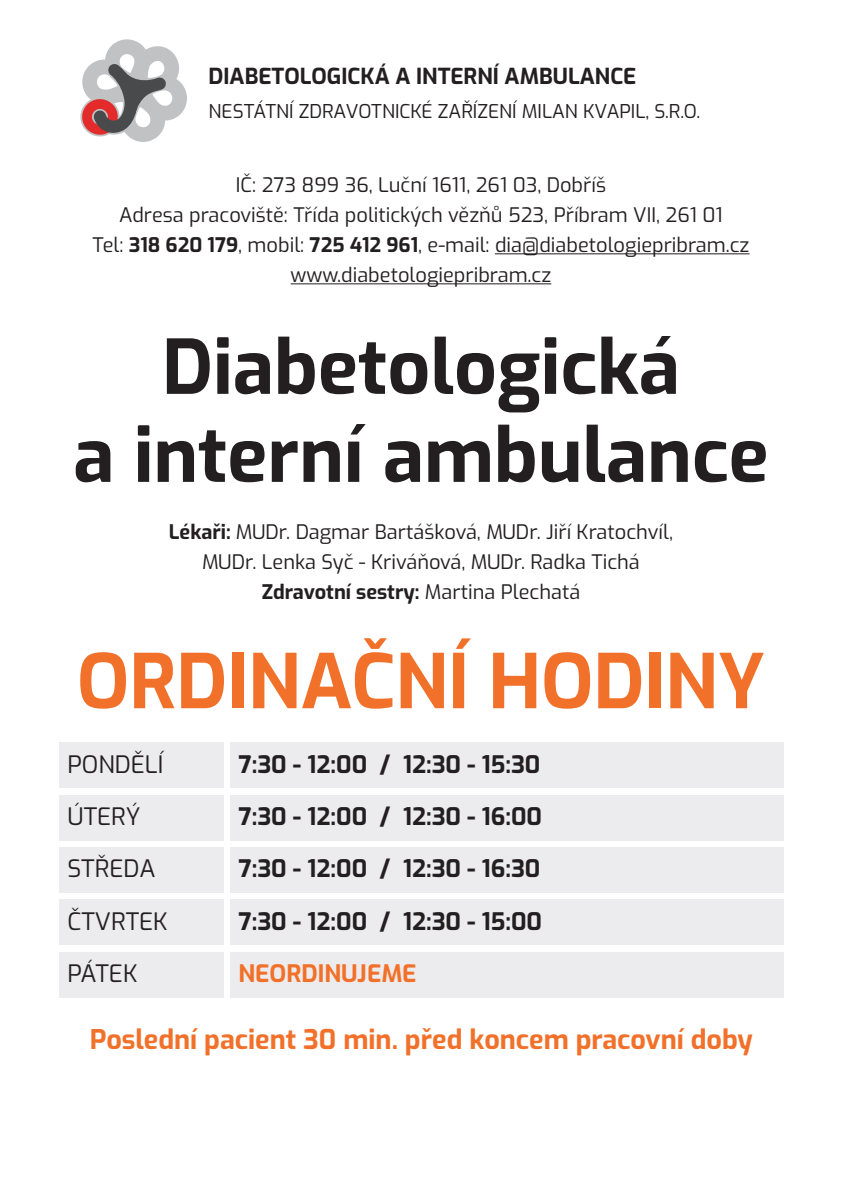
<style>
.page{position:relative;width:842px;height:1191px;background:#fff}
.page>*{position:absolute;margin:0;border:0;box-sizing:border-box;transform-origin:0 0}
.t1{font:700 75px "Exo";color:#231f20}
.t2{font:700 75px "Exo";color:#f2712a}
.t3{font:700 27px "Exo";color:#f2712a}
.t4{font:700 24px "Exo";color:#231f20}
.t5{font:24px "Exo";color:#231f20}
.t6{font:700 24px "Exo";color:#f2712a}
.t7{font:700 22px "Exo";color:#231f20}
.t8{font:20px "Exo";color:#231f20}
.t9{font:700 20px "Exo";color:#231f20}
.t10{font:19px "Exo";color:#231f20}
.s1{font-weight:700}
.s2{font-weight:400}
</style>
<div class="page">
<div style="left:59px;top:742px;width:164px;height:46px;background:#ececee"></div>
<div style="left:230px;top:742px;width:554px;height:46px;background:#ececee"></div>
<div style="left:59px;top:795px;width:164px;height:45px;background:#ececee"></div>
<div style="left:230px;top:795px;width:554px;height:45px;background:#ececee"></div>
<div style="left:230px;top:951px;width:554px;height:46px;background:#ececee"></div>
<div style="left:230px;top:899px;width:554px;height:46px;background:#ececee"></div>
<div style="left:230px;top:847px;width:554px;height:45px;background:#ececee"></div>
<div style="left:59px;top:847px;width:164px;height:45px;background:#ececee"></div>
<div style="left:59px;top:899px;width:164px;height:46px;background:#ececee"></div>
<div style="left:59px;top:951px;width:164px;height:46px;background:#ececee"></div>
<hr style="left:495px;top:253px;width:254px;height:1px;background:#231f20">
<hr style="left:291px;top:283px;width:260px;height:1px;background:#231f20">
<svg style="left:80px;top:39px;width:107px;height:103px"></svg>
<p class="t7" style="left:209px;top:59px;width:429px">DIABETOLOGICKÁ A INTERNÍ AMBULANCE</p>
<p class="t10" style="left:209px;top:97px;width:493px">NESTÁTNÍ ZDRAVOTNICKÉ ZAŘÍZENÍ MILAN KVAPIL, S.R.O.</p>
<p class="t8" style="left:236px;top:170px;width:371px">IČ: 273 899 36, Luční 1611, 261 03, Dobříš</p>
<p class="t8" style="left:119px;top:200px;width:605px">Adresa pracoviště: Třída politických vězňů 523, Příbram VII, 261 01</p>
<p class="t8" style="left:92px;top:230px;width:658px">Tel: <span class="s1">318 620 179</span>, mobil: <span class="s1">725 412 961</span>, e-mail: dia@diabetologiepribram.cz</p>
<p class="t8" style="left:291px;top:260px;width:262px">www.diabetologiepribram.cz</p>
<p class="t1" style="left:162px;top:310px;width:519px">Diabetologická</p>
<p class="t1" style="left:73px;top:398px;width:697px">a interní ambulance</p>
<p class="t8" style="left:169px;top:517px;width:506px"><span class="s1">Lékaři:</span> MUDr. Dagmar Bartášková, MUDr. Jiří Kratochvíl,</p>
<p class="t8" style="left:202px;top:547px;width:439px">MUDr. Lenka Syč - Kriváňová, MUDr. Radka Tichá</p>
<p class="t9" style="left:262px;top:576px;width:320px">Zdravotní sestry: <span class="s2">Martina Plechatá</span></p>
<p class="t2" style="left:77px;top:624px;width:690px">ORDINAČNÍ HODINY</p>
<p class="t5" style="left:67px;top:746px;width:97px">PONDĚLÍ</p>
<p class="t4" style="left:238px;top:746px;width:303px">7:30 - 12:00 / 12:30 - 15:30</p>
<p class="t5" style="left:67px;top:798px;width:75px">ÚTERÝ</p>
<p class="t4" style="left:238px;top:798px;width:305px">7:30 - 12:00 / 12:30 - 16:00</p>
<p class="t5" style="left:67px;top:851px;width:90px">STŘEDA</p>
<p class="t4" style="left:238px;top:850px;width:303px">7:30 - 12:00 / 12:30 - 16:30</p>
<p class="t5" style="left:67px;top:903px;width:102px">ČTVRTEK</p>
<p class="t5" style="left:67px;top:955px;width:72px">PÁTEK</p>
<p class="t4" style="left:238px;top:902px;width:305px">7:30 - 12:00 / 12:30 - 15:00</p>
<p class="t6" style="left:238px;top:955px;width:179px">NEORDINUJEME</p>
<p class="t3" style="left:90px;top:1018px;width:664px">Poslední pacient 30 min. před koncem pracovní doby</p>
</div>
